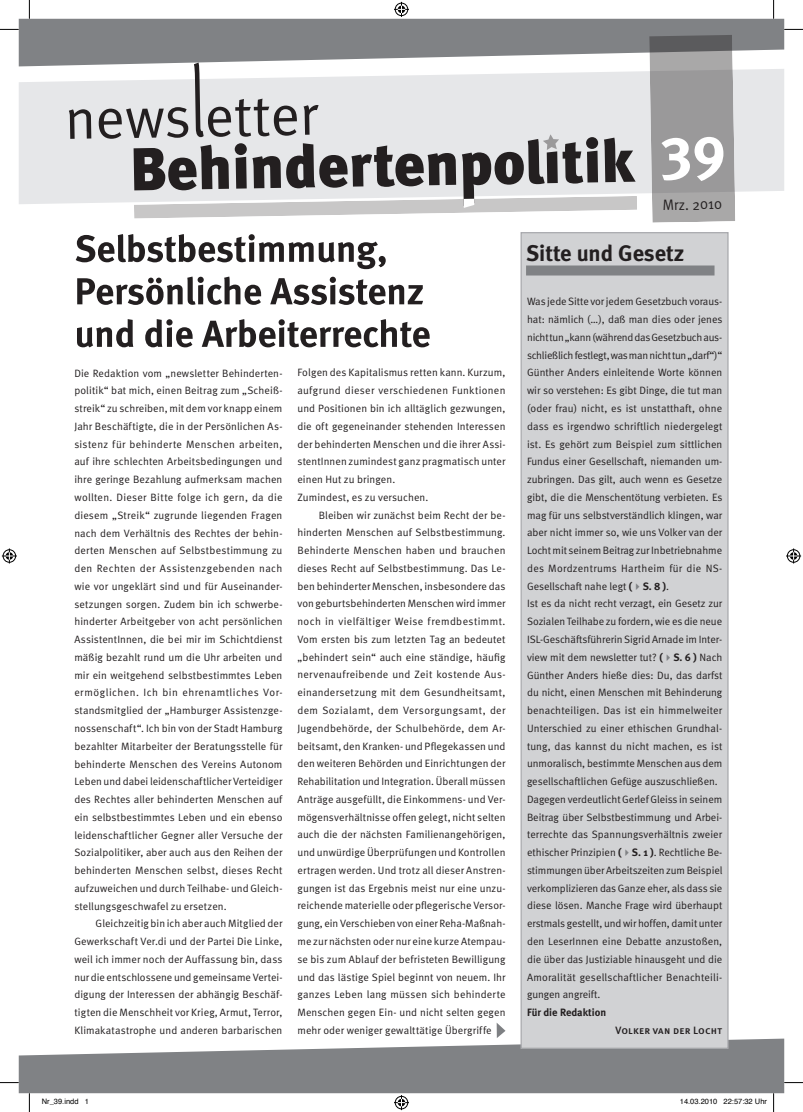
<style>
.page{position:relative;width:803px;height:1112px;background:#fff}
.page>*{position:absolute;margin:0;border:0;box-sizing:border-box;transform-origin:0 0}
.t1{font:700 22.5px "Meta";color:#231f20}
.t2{font:15px "Meta Normal";color:#231f20;scale:.95 1}
.t3{font:10.62px/17.8px "Meta Normal";color:#231f20;text-align:justify}
.t4{font:10.62px "Meta Medium Caps";letter-spacing:.02em;color:#231f20}
.t5{font:700 10.62px "Meta";color:#231f20}
.t6{font:7.5px "Helvetica";color:#000}
.s1{font-family:"Meta";font-weight:700}
.s2{color:#808285}
</style>
<div class="page">
<svg style="left:19px;top:19px;width:765px;height:47px;background:#8b8d90"></svg>
<svg style="left:19px;top:69px;width:765px;height:135px;background:#e8e9eb"></svg>
<svg style="left:69px;top:109px;width:22px;height:30px"></svg>
<svg style="left:99px;top:62px;width:538px;height:156px;background:#c4c4c6"></svg>
<svg style="left:19px;top:1038px;width:765px;height:54px;fill:#808285"></svg>
<div style="left:520px;top:232px;width:208px;height:816px;background:#d1d2d4;border:1px solid #a8a9ad"></div>
<div style="left:526px;top:265px;width:188px;height:10px;background:#808285"></div>
<svg style="left:77px;top:319px;width:353px;height:28px"></svg>
<svg style="left:77px;top:276px;width:346px;height:29px"></svg>
<svg style="left:76px;top:234px;width:310px;height:35px"></svg>
<svg style="left:497px;top:1023px;width:8px;height:14px"></svg>
<svg style="left:0;top:29px;width:19px;height:1px"></svg>
<svg style="left:784px;top:29px;width:19px;height:1px"></svg>
<svg style="left:0;top:1081px;width:19px;height:2px"></svg>
<svg style="left:784px;top:1081px;width:19px;height:2px"></svg>
<svg style="left:29px;top:0;width:1px;height:19px"></svg>
<svg style="left:29px;top:1092px;width:1px;height:19px"></svg>
<svg style="left:773px;top:0;width:1px;height:19px"></svg>
<svg style="left:773px;top:1092px;width:1px;height:19px"></svg>
<svg style="left:394px;top:2px;width:15px;height:15px"></svg>
<svg style="left:394px;top:1095px;width:15px;height:14px"></svg>
<svg style="left:2px;top:548px;width:15px;height:15px"></svg>
<svg style="left:786px;top:548px;width:15px;height:15px"></svg>
<svg style="left:649px;top:35px;width:86px;height:188px;background:#9c9b9c"></svg>
<p class="t3" style="left:74px;top:364px;width:210px">Die Redaktion vom „newsletter Behinderten&shy;politik“ bat mich, einen Beitrag zum „Scheiß&shy;streik“ zu schreiben, mit dem vor knapp einem Jahr Beschäftigte, die in der Persönlichen As&shy;sistenz für behinderte Menschen arbeiten, auf ihre schlechten Arbeitsbedingungen und ihre geringe Bezahlung aufmerksam machen wollten. Dieser Bitte folge ich gern, da die diesem „Streik“ zugrunde liegenden Fragen nach dem Verhältnis des Rechtes der behin&shy;derten Menschen auf Selbstbestimmung zu den Rechten der Assistenzgebenden nach wie vor ungeklärt sind und für Auseinander&shy;setzungen sorgen. Zudem bin ich schwerbe&shy;hinderter Arbeitgeber von acht persönlichen AssistentInnen, die bei mir im Schichtdienst mäßig bezahlt rund um die Uhr arbeiten und mir ein weitgehend selbstbestimmtes Leben ermöglichen. Ich bin ehrenamtliches Vor&shy;standsmitglied der „Hamburger Assistenzge&shy;nossenschaft“. Ich bin von der Stadt Hamburg bezahlter Mitarbeiter der Beratungsstelle für behinderte Menschen des Vereins Autonom Leben und dabei leidenschaftlicher Verteidiger des Rechtes aller behinderten Menschen auf ein selbstbestimmtes Leben und ein ebenso leidenschaftlicher Gegner aller Versuche der Sozialpolitiker, aber auch aus den Reihen der behinderten Menschen selbst, dieses Recht aufzuweichen und durch Teilhabe- und Gleich&shy;stellungsgeschwafel zu ersetzen.</p>
<p class="t3" style="left:74px;top:914px;width:210px;text-indent:21px">Gleichzeitig bin ich aber auch Mitglied der Gewerkschaft Ver.di und der Partei Die Linke, weil ich immer noch der Auffassung bin, dass nur die entschlossene und gemeinsame Vertei&shy;digung der Interessen der abhängig Beschäf&shy;tigten die Menschheit vor Krieg, Armut, Terror, Klimakatastrophe und anderen barbarischen</p>
<p class="t3" style="left:297px;top:363px;width:210px;text-align:left">Folgen des Kapitalismus retten kann. Kurzum, aufgrund dieser verschiedenen Funktionen und Positionen bin ich alltäglich gezwungen, die oft gegeneinander stehenden Interessen der behinderten Menschen und die ihrer Assi&shy;stentInnen zumindest ganz pragmatisch unter einen Hut zu bringen.<br>Zumindest, es zu versuchen.</p>
<p class="t3" style="left:297px;top:505px;width:210px;text-indent:21px">Bleiben wir zunächst beim Recht der be&shy;hinderten Menschen auf Selbstbestimmung.<br>Behinderte Menschen haben und brauchen dieses Recht auf Selbstbestimmung. Das Le&shy;ben behinderter Menschen, insbesondere das von geburtsbehinderten Menschen wird immer noch in vielfältiger Weise fremdbestimmt.<br>Vom ersten bis zum letzten Tag an bedeutet „behindert sein“ auch eine ständige, häufig nervenaufreibende und Zeit kostende Aus&shy;einandersetzung mit dem Gesundheitsamt, dem Sozialamt, dem Versorgungsamt, der Jugendbehörde, der Schulbehörde, dem Ar&shy;beitsamt, den Kranken- und Pflegekassen und den weiteren Behörden und Einrichtungen der Rehabilitation und Integration. Überall müssen Anträge ausgefüllt, die Einkommens- und Ver&shy;mögensverhältnisse offen gelegt, nicht selten auch die der nächsten Familienangehörigen, und unwürdige Überprüfungen und Kontrollen ertragen werden. Und trotz all dieser Anstren&shy;gungen ist das Ergebnis meist nur eine unzu&shy;reichende materielle oder pflegerische Versor&shy;gung, ein Verschieben von einer Reha-Maßnah&shy;me zur nächsten oder nur eine kurze Atempau&shy;se bis zum Ablauf der befristeten Bewilligung und das lästige Spiel beginnt von neuem. Ihr ganzes Leben lang müssen sich behinderte Menschen gegen Ein- und nicht selten gegen mehr oder weniger gewalttätige Übergriffe</p>
<h2 class="t2" style="left:663px;top:196px;width:64px;rotate:-1deg">Mrz. 2010</h2>
<h1 class="t1" style="left:526px;top:239px;width:160px">Sitte und Gesetz</h1>
<p class="t3" style="left:527px;top:292px;width:197px;text-align:left">Was jede Sitte vor jedem Gesetzbuch voraus&shy;hat: nämlich (…), daß man dies oder jenes nicht tun „kann (während das Gesetzbuch aus&shy;schließlich festlegt, was man nicht tun „darf“)“ Günther Anders einleitende Worte können wir so verstehen: Es gibt Dinge, die tut man (oder frau) nicht, es ist unstatthaft, ohne dass es irgendwo schriftlich niedergelegt ist. Es gehört zum Beispiel zum sittlichen Fundus einer Gesellschaft, niemanden um&shy;zubringen. Das gilt, auch wenn es Gesetze gibt, die die Menschentötung verbieten. Es mag für uns selbstverständlich klingen, war aber nicht immer so, wie uns Volker van der Locht mit seinem Beitrag zur Inbetriebnahme des Mordzentrums Hartheim für die NS-Gesellschaft nahe legt <span class="s1">(</span><span class="s2">✔</span><span class="s1">S. 8 )</span>.<br>Ist es da nicht recht verzagt, ein Gesetz zur Sozialen Teilhabe zu fordern, wie es die neue ISL-Geschäftsführerin Sigrid Arnade im Inter&shy;view mit dem newsletter tut? <span class="s1">(</span><span class="s2">✔</span><span class="s1">S. 6 )</span> Nach Günther Anders hieße dies: Du, das darfst du nicht, einen Menschen mit Behinderung benachteiligen. Das ist ein himmelweiter Unterschied zu einer ethischen Grundhal&shy;tung, das kannst du nicht machen, es ist unmoralisch, bestimmte Menschen aus dem gesellschaftlichen Gefüge auszuschließen.<br>Dagegen verdeutlicht Gerlef Gleiss in seinem Beitrag über Selbstbestimmung und Arbei&shy;terrechte das Spannungsverhältnis zweier ethischer Prinzipien <span class="s1">(</span><span class="s2">✔</span><span class="s1">S. 1 )</span>. Rechtliche Be&shy;stimmungen über Arbeitszeiten zum Beispiel verkomplizieren das Ganze eher, als dass sie diese lösen. Manche Frage wird überhaupt erstmals gestellt, und wir hoffen, damit unter den LeserInnen eine Debatte anzustoßen, die über das Justiziable hinausgeht und die Amoralität gesellschaftlicher Benachteili&shy;gungen angreift.</p>
<p class="t5" style="left:527px;top:1005px;width:81px">Für die Redaktion</p>
<p class="t4" style="left:615px;top:1023px;width:108px">Volker van der Locht</p>
<p class="t6" style="left:42px;top:1095px;width:49px">Nr_39.indd 1</p>
<p class="t6" style="left:680px;top:1095px;width:89px">14.03.2010 22:57:32 Uhr</p>
</div>
